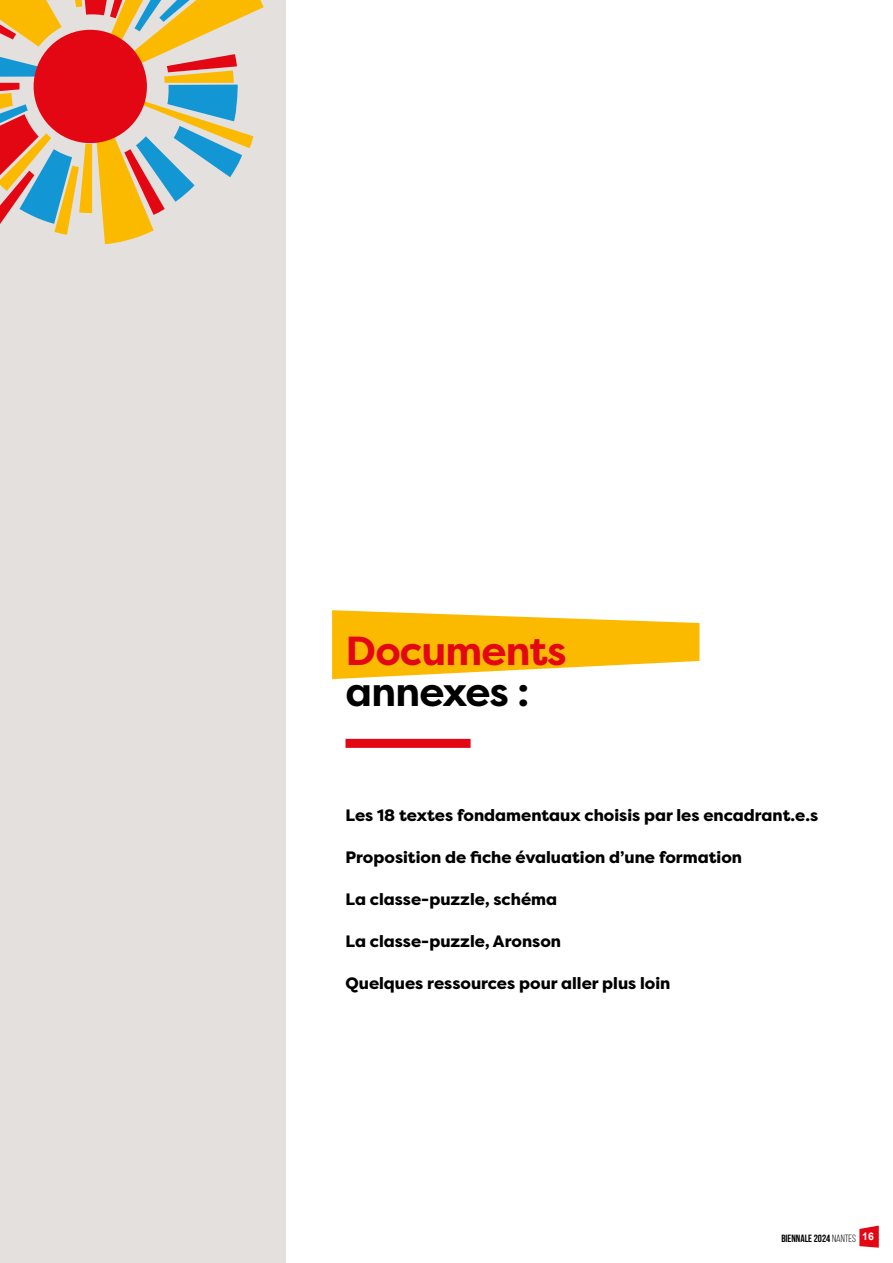
<style>
.page{position:relative;width:893px;height:1263px;background:#fff}
.page>*{position:absolute;margin:0;border:0;box-sizing:border-box;transform-origin:0 0}
.t1{font:700 40.5px "Filson Pro";letter-spacing:-.02em;color:#e30613}
.t2{font:700 40.5px "Filson Pro";letter-spacing:-.02em;color:#000}
.t3{font:800 16.5px "Filson Pro";color:#000}
.t4{font:700 10.5px "Bebas Neue";color:#000}
.s1{font-weight:400}
.s2{font-family:"Arial";color:#fff}
</style>
<div class="page">
<svg style="left:859px;top:1225px;width:20px;height:23px"></svg>
<div style="left:0;top:0;width:285px;height:1263px;background:#e4e0dd"></div>
<svg style="left:332px;top:610px;width:367px;height:69px"></svg>
<div style="left:345px;top:739px;width:126px;height:9px;background:#e30613"></div>
<svg style="left:0;top:0;width:264px;height:244px"></svg>
<div style="left:34px;top:30px;width:113px;height:113px;background:#e30613;border-radius:50%"></div>
<h1 class="t1" style="left:345px;top:626px;width:223px">Documents</h1>
<h1 class="t2" style="left:345px;top:666px;width:186px">annexes :</h1>
<p class="t3" style="left:345px;top:804px;width:474px">Les 18 textes fondamentaux choisis par les encadrant.e.s</p>
<p class="t3" style="left:345px;top:846px;width:398px">Proposition de fiche évaluation d’une formation</p>
<p class="t3" style="left:345px;top:888px;width:213px">La classe-puzzle, schéma</p>
<p class="t3" style="left:345px;top:930px;width:217px">La classe-puzzle, Aronson</p>
<p class="t3" style="left:345px;top:972px;width:326px">Quelques ressources pour aller plus loin</p>
<p class="t4" style="left:781px;top:1232px;width:94px">BIENNALE 2024 <span class="s1">NANTES</span> <span class="s2">16</span></p>
</div>
